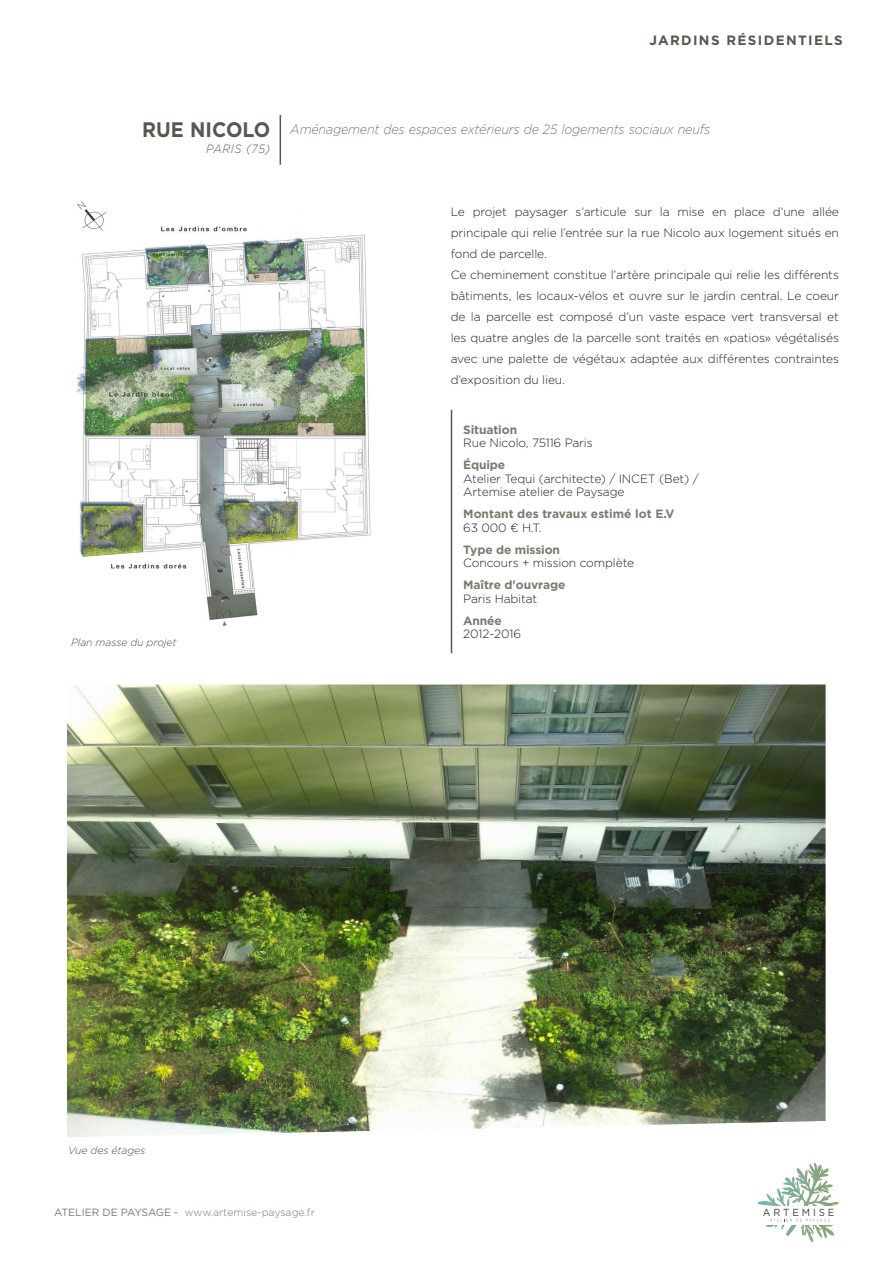
<style>
.page{position:relative;width:893px;height:1263px;background:#fff}
.page>*{position:absolute;margin:0;border:0;box-sizing:border-box;transform-origin:0 0}
.Normal_e{font:700 21px "Gotham";color:#535a4f;scale:.92 1}
.Normal_e-2{font:italic 300 13.5px "Gotham";letter-spacing:-.01em;color:#727d6e;scale:.92 1}
.t1{font:700 13.5px "Gotham";letter-spacing:.1em;color:#535a4f}
.texte{font:300 12px/21px "Gotham";letter-spacing:-.01em;color:#231f20}
.texte-2{font:700 12px "Gotham";color:#747d6e}
.Normal_e-3{font:italic 300 12px "Gotham";letter-spacing:.05em;color:#535a4f;scale:.92 1}
.t2{font:300 10.5px "Gotham";color:#747d6e}
.t3{font:italic 300 10.5px "Gotham";letter-spacing:-.01em;color:#504f4f}
.t4{font:10.2px "Gotham";color:#3b3e41;scale:.94 1}
.s1{font-weight:700;color:#747d6e}
.s2{font-weight:400}
</style>
<div class="page">
<svg style="left:781px;top:1163px;width:34px;height:39px"></svg>
<svg style="left:770px;top:1219px;width:60px;height:2px"></svg>
<hr style="left:280px;top:115px;width:1px;height:50px;background:#535a4f">
<hr style="left:451px;top:410px;width:1px;height:243px;background:#535a4f">
<img style="left:67px;top:684px;width:759px;height:453px">
<img style="left:75px;top:201px;width:296px;height:425px">
<p class="t1" style="left:649px;top:31px;width:195px">JARDINS RÉSIDENTIELS</p>
<p class="Normal_e" style="left:142px;top:116px;width:141px">RUE NICOLO</p>
<p class="Normal_e-3" style="left:206px;top:142px;width:71px">PARIS (75)</p>
<p class="Normal_e-2" style="left:290px;top:121px;width:458px">Aménagement des espaces extérieurs de 25 logements sociaux neufs</p>
<p class="t3" style="left:71px;top:636px;width:107px">Plan masse du projet</p>
<p class="texte" style="left:451px;top:201px;width:390px;text-align:justify">Le projet paysager s’articule sur la mise en place d’une allée principale qui relie l’entrée sur la rue Nicolo aux logement situés en fond de parcelle.</p>
<p class="texte" style="left:451px;top:264px;width:390px;text-align:justify">Ce cheminement constitue l’artère principale qui relie les différents bâtiments, les locaux-vélos et ouvre sur le jardin central. Le coeur de la parcelle est composé d’un vaste espace vert transversal et les quatre angles de la parcelle sont traités en «patios» végétalisés avec une palette de végétaux adaptée aux différentes contraintes d’exposition du lieu.</p>
<p class="texte" style="left:463px;top:422px;width:131px;line-height:13.5px"><span class="s1">Situation<br></span>Rue Nicolo, 75116 Paris</p>
<p class="texte" style="left:463px;top:458px;width:237px;line-height:13.5px"><span class="s1">Équipe<br></span>Atelier Tequi (architecte) / INCET (Bet) /<br>Artemise atelier de Paysage</p>
<p class="texte-2" style="left:463px;top:506px;width:213px">Montant des travaux estimé lot E.V</p>
<p class="texte" style="left:463px;top:516px;width:80px">63 000 € H.T.</p>
<p class="texte" style="left:463px;top:542px;width:172px;line-height:13.5px"><span class="s1">Type de mission<br></span>Concours + mission complète</p>
<p class="texte-2" style="left:463px;top:577px;width:104px">Maître d'ouvrage</p>
<p class="texte" style="left:463px;top:587px;width:76px">Paris Habitat</p>
<p class="texte" style="left:463px;top:613px;width:59px;line-height:13.5px"><span class="s1">Année<br></span>2012-2016</p>
<p class="t3" style="left:68px;top:1143px;width:79px">Vue des étages</p>
<p class="t2" style="left:54px;top:1206px;width:262px"><span class="s2">ATELIER DE PAYSAGE -</span> www.artemise-paysage.fr</p>
<p class="t4" style="left:763px;top:1206px;width:77px">A R T E M I S E</p>
</div>
